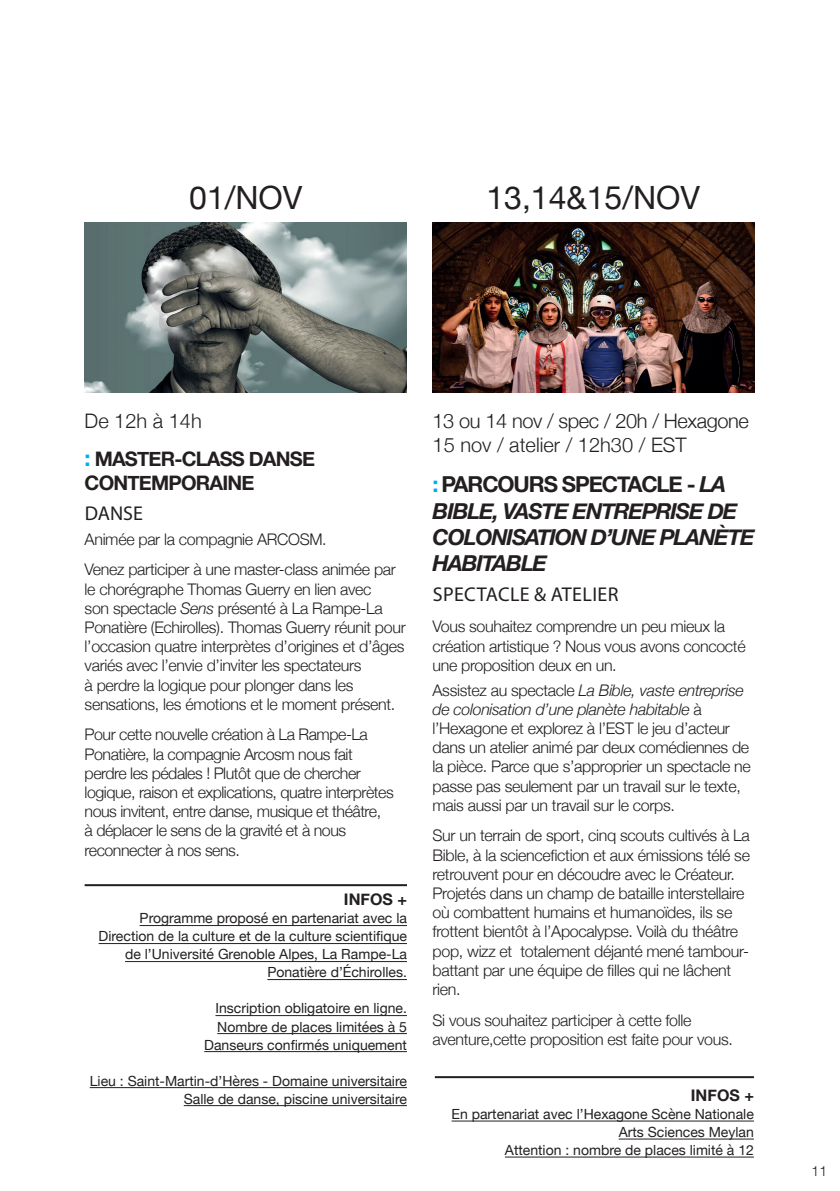
<style>
.page{position:relative;width:840px;height:1191px;background:#fff}
.page>*{position:absolute;margin:0;border:0;box-sizing:border-box;transform-origin:0 0}
.t1{font:32px "Helvetica Neue";color:#231f20}
.t2{font:italic 700 22px/26.4px "Helvetica Neue";letter-spacing:-.05em;color:#231f20}
.t3{font:300 20px/24px "Helvetica Neue";letter-spacing:-.02em;color:#231f20}
.t4{font:700 20px/38.4px "Helvetica Neue";letter-spacing:-.04em;color:#231f20}
.t5{font:20px "Myriad Pro";letter-spacing:.02em;color:#231f20}
.t6{font:300 16px/19.2px "Helvetica Neue";letter-spacing:-.02em;color:#231f20}
.t7{font:700 16px "Helvetica Neue";color:#231f20}
.t8{font:14px/18px "Helvetica Neue";color:#231f20;text-align:right}
.t9{font:300 14px "Helvetica Neue";color:#231f20}
.s1{font-weight:300}
.s2{font-size:22px;color:#00aeef}
.s3{font-style:italic}
.s4{font-style:normal;color:#00aeef}
.s5{font-style:normal}
</style>
<div class="page">
<img style="left:84px;top:223px;width:322px;height:170px">
<hr style="left:139px;top:925px;width:268px;height:1px;background:#231f20">
<hr style="left:98px;top:943px;width:309px;height:1px;background:#231f20">
<hr style="left:125px;top:961px;width:282px;height:1px;background:#231f20">
<hr style="left:267px;top:979px;width:140px;height:1px;background:#231f20">
<hr style="left:215px;top:1015px;width:192px;height:1px;background:#231f20">
<hr style="left:217px;top:1033px;width:190px;height:1px;background:#231f20">
<hr style="left:204px;top:1051px;width:203px;height:1px;background:#231f20">
<hr style="left:90px;top:1087px;width:317px;height:1px;background:#231f20">
<hr style="left:184px;top:1105px;width:223px;height:1px;background:#231f20">
<hr style="left:85px;top:884px;width:322px;height:2px;background:#231f20">
<img style="left:432px;top:223px;width:322px;height:170px">
<hr style="left:451px;top:1120px;width:302px;height:1px;background:#231f20">
<hr style="left:618px;top:1138px;width:135px;height:1px;background:#231f20">
<hr style="left:504px;top:1156px;width:249px;height:1px;background:#231f20">
<hr style="left:434px;top:1076px;width:319px;height:2px;background:#231f20">
<h1 class="t1" style="left:189px;top:175px;width:115px">01/NOV</h1>
<h1 class="t1" style="left:486px;top:175px;width:215px">13,14&amp;15/NOV</h1>
<p class="t4" style="left:85px;top:402px;width:232px"><span class="s1">De 12h à 14h<br></span><span class="s2">:</span> MASTER-CLASS DANSE</p>
<p class="t4" style="left:85px;top:464px;width:171px">CONTEMPORAINE</p>
<p class="t5" style="left:85px;top:501px;width:60px">DANSE</p>
<p class="t6" style="left:85px;top:522px;width:313px;line-height:30.6px">Animée par la compagnie ARCOSM.<br>Venez participer à une master-class animée par</p>
<p class="t6" style="left:85px;top:578px;width:322px">le chorégraphe Thomas Guerry en lien avec<br>son spectacle <span class="s3">Sens</span> présenté à La Rampe-La Ponatière (Echirolles). Thomas Guerry réunit pour l’occasion quatre interprètes d’origines et d’âges variés avec l’envie d’inviter les spectateurs<br>à perdre la logique pour plonger dans les sensations, les émotions et le moment présent.</p>
<p class="t6" style="left:85px;top:724px;width:310px">Pour cette nouvelle création à La Rampe-La Ponatière, la compagnie Arcosm nous fait perdre les pédales ! Plutôt que de chercher logique, raison et explications, quatre interprètes nous invitent, entre danse, musique et théâtre,<br>à déplacer le sens de la gravité et à nous reconnecter à nos sens.</p>
<p class="t7" style="left:344px;top:887px;width:64px">INFOS +</p>
<p class="t8" style="left:98px;top:910px;width:310px">Programme proposé en partenariat avec la Direction de la culture et de la culture scientifique de l’Université Grenoble Alpes, La Rampe-La Ponatière d’Échirolles.</p>
<p class="t8" style="left:204px;top:1000px;width:204px">Inscription obligatoire en ligne.<br>Nombre de places limitées à 5<br>Danseurs confirmés uniquement</p>
<p class="t8" style="left:90px;top:1072px;width:318px">Lieu : Saint-Martin-d’Hères - Domaine universitaire<br>Salle de danse, piscine universitaire</p>
<p class="t3" style="left:432px;top:407px;width:318px">13 ou 14 nov / spec / 20h / Hexagone<br>15 nov / atelier / 12h30 / EST</p>
<h2 class="t2" style="left:432px;top:472px;width:324px"><span class="s4">:</span> <span class="s5">PARCOURS SPECTACLE -</span> LA<br>BIBLE, VASTE ENTREPRISE DE<br>COLONISATION D’UNE PLANÈTE<br>HABITABLE</h2>
<p class="t5" style="left:432px;top:582px;width:187px">SPECTACLE &amp; ATELIER</p>
<p class="t6" style="left:432px;top:616px;width:314px">Vous souhaitez comprendre un peu mieux la création artistique ? Nous vous avons concocté une proposition deux en un.</p>
<p class="t6" style="left:432px;top:679px;width:319px">Assistez au spectacle <span class="s3">La Bible, vaste entreprise de colonisation d’une planète habitable</span> à l’Hexagone et explorez à l’EST le jeu d’acteur dans un atelier animé par deux comédiennes de la pièce. Parce que s’approprier un spectacle ne passe pas seulement par un travail sur le texte, mais aussi par un travail sur le corps.</p>
<p class="t6" style="left:432px;top:825px;width:319px">Sur un terrain de sport, cinq scouts cultivés à La Bible, à la sciencefiction et aux émissions télé se retrouvent pour en découdre avec le Créateur.<br>Projetés dans un champ de bataille interstellaire où combattent humains et humanoïdes, ils se frottent bientôt à l’Apocalypse. Voilà du théâtre pop, wizz et totalement déjanté mené tambour&shy;battant par une équipe de filles qui ne lâchent rien.</p>
<p class="t6" style="left:432px;top:1009px;width:302px">Si vous souhaitez participer à cette folle aventure,cette proposition est faite pour vous.</p>
<p class="t7" style="left:690px;top:1082px;width:64px">INFOS +</p>
<p class="t8" style="left:451px;top:1105px;width:304px">En partenariat avec l’Hexagone Scène Nationale<br>Arts Sciences Meylan<br>Attention : nombre de places limité à 12</p>
<p class="t9" style="left:811px;top:1159px;width:17px">11</p>
</div>
